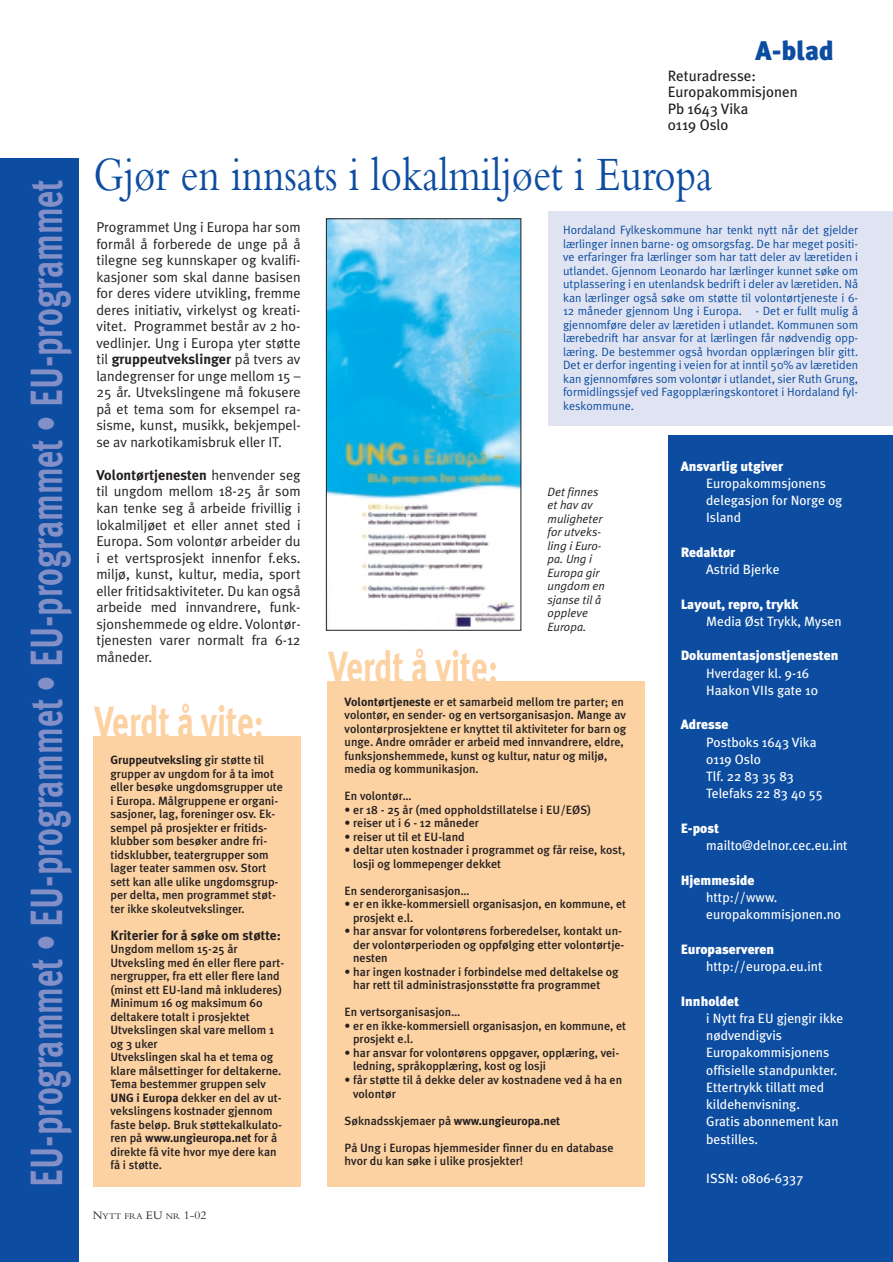
<style>
.page{position:relative;width:893px;height:1262px;background:#fff}
.page>*{position:absolute;margin:0;border:0;box-sizing:border-box;transform-origin:0 0}
.t1{font:49.95px "Bembo";color:#0d4da1;scale:.82 1}
.t2{font:700 45px "Meta Plus";color:#838fc7;scale:.75 1}
.t3{font:700 45px "Meta Plus";color:#fdd2a2;scale:.73 1}
.t4{font:900 27px "Meta Plus";color:#0d4da1}
.t5{font:15px/16.5px "Meta Plus";color:#231f20}
.t6{font:14.25px/16.5px "Meta Plus Normal";color:#231f20;text-align:justify}
.t7{font:700 14.25px "Meta Plus";color:#231f20}
.t8{font:13.5px/17.2px "Meta Plus";color:#fff}
.t9{font:900 13.5px "Meta Plus";color:#fff}
.t10{font:700 13.5px "Meta Plus";color:#231f20}
.t11{font:500 12px/13.5px "Meta Plus";color:#231f20}
.t12{font:12px/13.5px "Meta Plus Normal";color:#0d4da1;text-align:justify}
.t13{font:italic 12px/13.5px "Meta Plus Normal";color:#231f20}
.t14{font:700 12px "Meta Plus";color:#231f20}
.t15{font:9px "Bembo";color:#231f20}
.s1{font-family:"Meta Plus Normal";font-weight:400}
.s2{font-weight:700}
.s3{font-size:12px}
.s4{font-weight:500}
</style>
<div class="page">
<div style="left:0;top:159px;width:78px;height:1103px;background:#0d4da1"></div>
<div style="left:667px;top:435px;width:225px;height:827px;background:#0d4da1"></div>
<img style="left:328px;top:220px;width:191px;height:407px">
<div style="left:326px;top:218px;width:195px;height:412px;border:1px solid #231f20"></div>
<div style="left:94px;top:736px;width:206px;height:450px;background:#fdd2a2"></div>
<div style="left:328px;top:681px;width:316px;height:505px;background:#fdd2a2"></div>
<div style="left:548px;top:212px;width:344px;height:214px;background:#e0e4f2"></div>
<h2 class="t2" style="left:29px;top:1186px;width:1344px;rotate:-90deg">EU-programmet • EU-programmet • EU-programmet • EU-programmet</h2>
<h3 class="t4" style="left:755px;top:39px;width:80px">A-blad</h3>
<p class="t5" style="left:667px;top:68px;width:131px">Returadresse:<br>Europakommisjonen<br>Pb 1643 Vika<br>0119 Oslo</p>
<h1 class="t1" style="left:94px;top:157px;width:756px">Gjør en innsats i lokalmiljøet i Europa</h1>
<p class="t6" style="left:96px;top:220px;width:206px">Programmet Ung i Europa har som formål å forberede de unge på å tilegne seg kunnskaper og kvalifi&shy;kasjoner som skal danne basisen for deres videre utvikling, fremme deres initiativ, virkelyst og kreati&shy;vitet. Programmet består av 2 ho&shy;vedlinjer. Ung i Europa yter støtte</p>
<p class="t7" style="left:96px;top:354px;width:206px"><span class="s1">til</span> gruppeutvekslinger <span class="s1">på tvers av</span></p>
<p class="t6" style="left:96px;top:369px;width:206px">landegrenser for unge mellom 15 – 25 år. Utvekslingene må fokusere på et tema som for eksempel ra&shy;sisme, kunst, musikk, bekjempel&shy;se av narkotikamisbruk eller IT.</p>
<p class="t7" style="left:96px;top:469px;width:206px">Volontørtjenesten <span class="s1">henvender seg</span></p>
<p class="t6" style="left:96px;top:484px;width:206px">til ungdom mellom 18-25 år som kan tenke seg å arbeide frivillig i lokalmiljøet et eller annet sted i Europa. Som volontør arbeider du i et vertsprosjekt innenfor f.eks. miljø, kunst, kultur, media, sport eller fritidsaktiviteter. Du kan også arbeide med innvandrere, funk&shy;sjonshemmede og eldre. Volontør&shy;tjenesten varer normalt fra 6-12 måneder.</p>
<h2 class="t3" style="left:94px;top:705px;width:234px">Verdt å vite:</h2>
<p class="t11" style="left:110px;top:754px;width:174px"><span class="s2">Gruppeutveksling</span> gir støtte til grupper av ungdom for å ta imot eller besøke ungdomsgrupper ute i Europa. Målgruppene er organi&shy;sasjoner, lag, foreninger osv. Ek&shy;sempel på prosjekter er fritids&shy;klubber som besøker andre fri&shy;tidsklubber, teatergrupper som lager teater sammen osv. Stort sett kan alle ulike ungdomsgrup&shy;per delta, men programmet støt&shy;ter ikke skoleutvekslinger.</p>
<p class="t10" style="left:110px;top:929px;width:172px">Kriterier for å søke om støtte:</p>
<p class="t11" style="left:110px;top:943px;width:175px">Ungdom mellom 15-25 år<br>Utveksling med én eller flere part&shy;nergrupper, fra ett eller flere land (minst ett EU-land må inkluderes)<br>Minimum 16 og maksimum 60 deltakere totalt i prosjektet<br>Utvekslingen skal vare mellom 1 og 3 uker<br>Utvekslingen skal ha et tema og klare målsettinger for deltakerne.<br>Tema bestemmer gruppen selv<br><span class="s2">UNG i Europa</span> dekker en del av ut&shy;vekslingens kostnader gjennom faste beløp. Bruk støttekalkulato&shy;ren på <span class="s2">www.ungieuropa.net</span> for å direkte få vite hvor mye dere kan få i støtte.</p>
<p class="t15" style="left:93px;top:1213px;width:115px"><span class="s3">N</span>YTT FRA <span class="s3">EU</span> NR <span class="s3">1-02</span></p>
<p class="t12" style="left:563px;top:224px;width:297px">Hordaland Fylkeskommune har tenkt nytt når det gjelder lærlinger innen barne- og omsorgsfag. De har meget positi&shy;ve erfaringer fra lærlinger som har tatt deler av læretiden i utlandet. Gjennom Leonardo har lærlinger kunnet søke om utplassering i en utenlandsk bedrift i deler av læretiden. Nå kan lærlinger også søke om støtte til volontørtjeneste i 6- 12 måneder gjennom Ung i Europa. - Det er fullt mulig å gjennomføre deler av læretiden i utlandet. Kommunen som lærebedrift har ansvar for at lærlingen får nødvendig opp&shy;læring. De bestemmer også hvordan opplæringen blir gitt.<br>Det er derfor ingenting i veien for at inntil 50% av læretiden kan gjennomføres som volontør i utlandet, sier Ruth Grung, formidlingssjef ved Fagopplæringskontoret i Hordaland fyl&shy;keskommune.</p>
<h2 class="t3" style="left:328px;top:650px;width:234px">Verdt å vite:</h2>
<p class="t13" style="left:547px;top:485px;width:59px">Det finnes et hav av muligheter for utveks&shy;ling i Euro&shy;pa. Ung i<br>Europa gir ungdom en sjanse til å oppleve<br>Europa.</p>
<p class="t11" style="left:344px;top:696px;width:283px"><span class="s2">Volontørtjeneste</span> er et samarbeid mellom tre parter; en volontør, en sender- og en vertsorganisasjon. Mange av volontørprosjektene er knyttet til aktiviteter for barn og unge. Andre områder er arbeid med innvandrere, eldre, funksjonshemmede, kunst og kultur, natur og miljø, media og kommunikasjon.</p>
<p class="t11" style="left:344px;top:790px;width:68px">En volontør…</p>
<p class="t11" style="left:344px;top:804px;width:248px">• er 18 - 25 år (med oppholdstillatelse i EU/EØS)</p>
<p class="t11" style="left:344px;top:817px;width:136px">• reiser ut i 6 - 12 måneder</p>
<p class="t11" style="left:344px;top:831px;width:122px">• reiser ut til et EU-land</p>
<p class="t11" style="left:353px;top:844px;width:274px;text-indent:-9px">• deltar uten kostnader i programmet og får reise, kost, losji og lommepenger dekket</p>
<p class="t11" style="left:344px;top:885px;width:126px">En senderorganisasjon…</p>
<p class="t11" style="left:353px;top:898px;width:274px;text-indent:-9px">• er en ikke-kommersiell organisasjon, en kommune, et prosjekt e.l.</p>
<p class="t11" style="left:353px;top:925px;width:273px;text-indent:-9px">• har ansvar for volontørens forberedelser, kontakt un&shy;der volontørperioden og oppfølging etter volontørtje&shy;nesten</p>
<p class="t11" style="left:353px;top:966px;width:267px;text-indent:-9px">• har ingen kostnader i forbindelse med deltakelse og har rett til administrasjonsstøtte fra programmet</p>
<p class="t11" style="left:344px;top:1006px;width:117px">En vertsorganisasjon…</p>
<p class="t11" style="left:353px;top:1020px;width:274px;text-indent:-9px">• er en ikke-kommersiell organisasjon, en kommune, et prosjekt e.l.</p>
<p class="t11" style="left:353px;top:1047px;width:268px;text-indent:-9px">• har ansvar for volontørens oppgaver, opplæring, vei&shy;ledning, språkopplæring, kost og losji</p>
<p class="t11" style="left:353px;top:1074px;width:270px;text-indent:-9px">• får støtte til å dekke deler av kostnadene ved å ha en volontør</p>
<p class="t14" style="left:344px;top:1115px;width:217px"><span class="s4">Søknadsskjemaer på</span> www.ungieuropa.net</p>
<p class="t11" style="left:344px;top:1141px;width:270px">På Ung i Europas hjemmesider finner du en database hvor du kan søke i ulike prosjekter!</p>
<p class="t9" style="left:680px;top:460px;width:104px">Ansvarlig utgiver</p>
<p class="t8" style="left:706px;top:475px;width:138px">Europakommsjonens delegasjon for Norge og<br>Island</p>
<p class="t9" style="left:680px;top:547px;width:56px">Redaktør</p>
<p class="t8" style="left:706px;top:562px;width:75px">Astrid Bjerke</p>
<p class="t9" style="left:680px;top:598px;width:120px">Layout, repro, trykk</p>
<p class="t8" style="left:706px;top:613px;width:137px">Media Øst Trykk, Mysen</p>
<p class="t9" style="left:680px;top:650px;width:159px">Dokumentasjonstjenesten</p>
<p class="t8" style="left:706px;top:665px;width:113px">Hverdager kl. 9-16<br>Haakon VIIs gate 10</p>
<p class="t9" style="left:680px;top:719px;width:49px">Adresse</p>
<p class="t8" style="left:706px;top:734px;width:118px">Postboks 1643 Vika<br>0119 Oslo<br>Tlf. 22 83 35 83<br>Telefaks 22 83 40 55</p>
<p class="t9" style="left:680px;top:823px;width:40px">E-post</p>
<p class="t8" style="left:706px;top:838px;width:143px">mailto@delnor.cec.eu.int</p>
<p class="t9" style="left:680px;top:874px;width:75px">Hjemmeside</p>
<p class="t8" style="left:706px;top:889px;width:136px">http://www. europakommisjonen.no</p>
<p class="t9" style="left:680px;top:943px;width:95px">Europaserveren</p>
<p class="t8" style="left:706px;top:958px;width:118px">http://europa.eu.int</p>
<p class="t9" style="left:680px;top:995px;width:60px">Innholdet</p>
<p class="t8" style="left:706px;top:1010px;width:139px">i Nytt fra EU gjengir ikke nødvendigvis<br>Europakommisjonens offisielle standpunkter.<br>Ettertrykk tillatt med kildehenvisning.<br>Gratis abonnement kan bestilles.</p>
<p class="t8" style="left:706px;top:1170px;width:99px">ISSN: 0806-6337</p>
</div>
